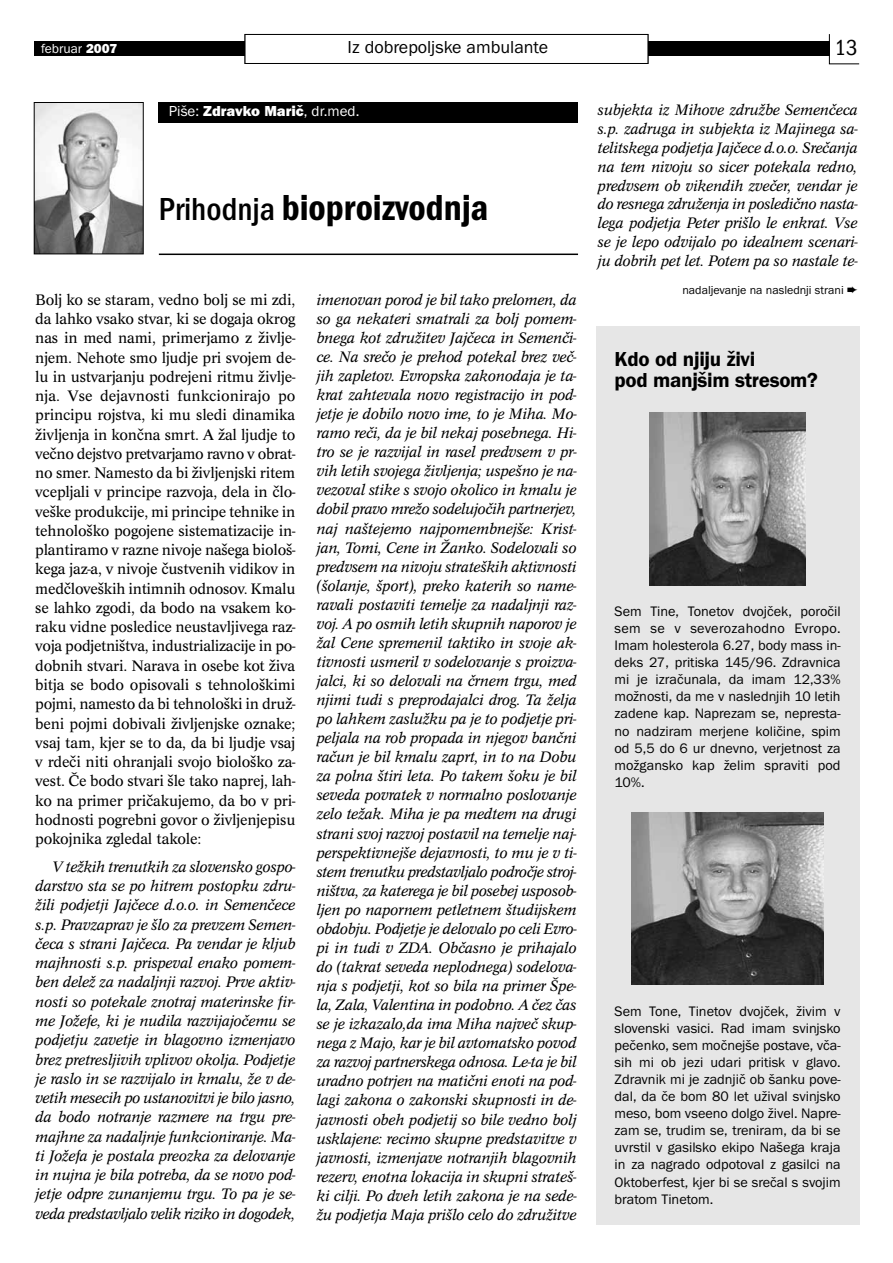
<style>
.page{position:relative;width:893px;height:1263px;background:#fff}
.page>*{position:absolute;margin:0;border:0;box-sizing:border-box;transform-origin:0 0}
.t1{font:600 condensed 37.5px "Franklin Got Itc TEE";color:#000}
.t2{font:condensed 22.5px "Franklin Got Itc TEE";color:#000}
.t3{font:600 21px/21px "Franklin Got Itc TEE";letter-spacing:-.02em;color:#000}
.t4{font:18px "Franklin Got Itc TEE";color:#000}
.t5{font:italic 15.75px/19px "Contus TEE";letter-spacing:-.015em;color:#000;text-align:justify}
.t6{font:15.75px/19.2px "Contus TEE";letter-spacing:-.015em;color:#000;text-align:justify}
.t7{font:15px "Franklin Got Itc TEE";color:#fff}
.t8{font:14.25px/17.1px "Franklin Got Itc TEE";color:#000;text-align:justify}
.t9{font:13.5px "Franklin Got Itc TEE";color:#fff}
.t10{font:12px "Franklin Got Itc TEE";color:#000}
.s1{font-family:"Franklin Got Itc TEE Heav"}
.s2{font-weight:500;font-size:33px}
</style>
<div class="page">
<div style="left:34px;top:42px;width:795px;height:14px;background:#000"></div>
<svg style="left:828px;top:34px;width:31px;height:30px"></svg>
<div style="left:245px;top:35px;width:402px;height:28px;background:#fff"></div>
<div style="left:245px;top:34px;width:403px;height:30px;border:1px solid #000"></div>
<img style="left:36px;top:104px;width:106px;height:148px">
<div style="left:34px;top:102px;width:110px;height:152px;border:1px solid #000"></div>
<div style="left:159px;top:102px;width:419px;height:21px;background:#000"></div>
<hr style="left:159px;top:254px;width:419px;height:1px;background:#000">
<div style="left:596px;top:326px;width:263px;height:899px;background:#e6e6e6"></div>
<img style="left:632px;top:813px;width:191px;height:172px">
<img style="left:649px;top:413px;width:157px;height:172px">
<p class="t9" style="left:41px;top:43px;width:78px">februar <span class="s1">2007</span></p>
<p class="t4" style="left:347px;top:40px;width:202px">Iz dobrepoljske ambulante</p>
<h2 class="t2" style="left:834px;top:39px;width:24px">13</h2>
<p class="t7" style="left:169px;top:105px;width:192px">Piše: <span class="s1">Zdravko Marič</span>, dr.med.</p>
<h1 class="t1" style="left:159px;top:192px;width:331px"><span class="s2">Prihodnja</span> bioproizvodnja</h1>
<p class="t6" style="left:35px;top:291px;width:262px">Bolj ko se staram, vedno bolj se mi zdi, da lahko vsako stvar, ki se dogaja okrog nas in med nami, primerjamo z življe&shy;njem. Nehote smo ljudje pri svojem de&shy;lu in ustvarjanju podrejeni ritmu življe&shy;nja. Vse dejavnosti funkcionirajo po principu rojstva, ki mu sledi dinamika življenja in končna smrt. A žal ljudje to večno dejstvo pretvarjamo ravno v obrat&shy;no smer. Namesto da bi življenjski ritem vcepljali v principe razvoja, dela in člo&shy;veške produkcije, mi principe tehnike in tehnološko pogojene sistematizacije in&shy;plantiramo v razne nivoje našega biološ&shy;kega jaz-a, v nivoje čustvenih vidikov in medčloveških intimnih odnosov. Kmalu se lahko zgodi, da bodo na vsakem ko&shy;raku vidne posledice neustavljivega raz&shy;voja podjetništva, industrializacije in po&shy;dobnih stvari. Narava in osebe kot živa bitja se bodo opisovali s tehnološkimi pojmi, namesto da bi tehnološki in druž&shy;beni pojmi dobivali življenjske oznake; vsaj tam, kjer se to da, da bi ljudje vsaj v rdeči niti ohranjali svojo biološko za&shy;vest. Če bodo stvari šle tako naprej, lah&shy;ko na primer pričakujemo, da bo v pri&shy;hodnosti pogrebni govor o življenjepisu pokojnika zgledal takole:</p>
<p class="t5" style="left:35px;top:858px;width:262px;text-indent:17px">V težkih trenutkih za slovensko gospo&shy;darstvo sta se po hitrem postopku zdru&shy;žili podjetji Jajčece d.o.o. in Semenčece s.p. Pravzaprav je šlo za prevzem Semen&shy;čeca s strani Jajčeca. Pa vendar je kljub majhnosti s.p. prispeval enako pomem&shy;ben delež za nadaljnji razvoj. Prve aktiv&shy;nosti so potekale znotraj materinske fir&shy;me Jožefe, ki je nudila razvijajočemu se podjetju zavetje in blagovno izmenjavo brez pretresljivih vplivov okolja. Podjetje je raslo in se razvijalo in kmalu, že v de&shy;vetih mesecih po ustanovitvi je bilo jasno, da bodo notranje razmere na trgu pre&shy;majhne za nadaljnje funkcioniranje. Ma&shy;ti Jožefa je postala preozka za delovanje in nujna je bila potreba, da se novo pod&shy;jetje odpre zunanjemu trgu. To pa je se&shy;veda predstavljalo velik riziko in dogodek,</p>
<p class="t5" style="left:316px;top:291px;width:262px">imenovan porod je bil tako prelomen, da so ga nekateri smatrali za bolj pomem&shy;bnega kot združitev Jajčeca in Semenči&shy;ce. Na srečo je prehod potekal brez več&shy;jih zapletov. Evropska zakonodaja je ta&shy;krat zahtevala novo registracijo in pod&shy;jetje je dobilo novo ime, to je Miha. Mo&shy;ramo reči, da je bil nekaj posebnega. Hi&shy;tro se je razvijal in rasel predvsem v pr&shy;vih letih svojega življenja; uspešno je na&shy;vezoval stike s svojo okolico in kmalu je dobil pravo mrežo sodelujočih partnerjev, naj naštejemo najpomembnejše: Krist&shy;jan, Tomi, Cene in Žanko. Sodelovali so predvsem na nivoju strateških aktivnosti (šolanje, šport), preko katerih so name&shy;ravali postaviti temelje za nadaljnji raz&shy;voj. A po osmih letih skupnih naporov je žal Cene spremenil taktiko in svoje ak&shy;tivnosti usmeril v sodelovanje s proizva&shy;jalci, ki so delovali na črnem trgu, med njimi tudi s preprodajalci drog. Ta želja po lahkem zaslužku pa je to podjetje pri&shy;peljala na rob propada in njegov bančni račun je bil kmalu zaprt, in to na Dobu za polna štiri leta. Po takem šoku je bil seveda povratek v normalno poslovanje zelo težak. Miha je pa medtem na drugi strani svoj razvoj postavil na temelje naj&shy;perspektivnejše dejavnosti, to mu je v ti&shy;stem trenutku predstavljalo področje stroj&shy;ništva, za katerega je bil posebej usposob&shy;ljen po napornem petletnem študijskem obdobju. Podjetje je delovalo po celi Evro&shy;pi in tudi v ZDA. Občasno je prihajalo do (takrat seveda neplodnega) sodelova&shy;nja s podjetji, kot so bila na primer Špe&shy;la, Zala, Valentina in podobno. A čez čas se je izkazalo,da ima Miha največ skup&shy;nega z Majo, kar je bil avtomatsko povod za razvoj partnerskega odnosa. Le-ta je bil uradno potrjen na matični enoti na pod&shy;lagi zakona o zakonski skupnosti in de&shy;javnosti obeh podjetij so bile vedno bolj usklajene: recimo skupne predstavitve v javnosti, izmenjave notranjih blagovnih rezerv, enotna lokacija in skupni strateš&shy;ki cilji. Po dveh letih zakona je na sede&shy;žu podjetja Maja prišlo celo do združitve</p>
<p class="t5" style="left:597px;top:102px;width:262px">subjekta iz Mihove združbe Semenčeca s.p. zadruga in subjekta iz Majinega sa&shy;telitskega podjetja Jajčece d.o.o. Srečanja na tem nivoju so sicer potekala redno, predvsem ob vikendih zvečer, vendar je do resnega združenja in posledično nasta&shy;lega podjetja Peter prišlo le enkrat. Vse se je lepo odvijalo po idealnem scenari&shy;ju dobrih pet let. Potem pa so nastale te-</p>
<p class="t10" style="left:682px;top:286px;width:177px">nadaljevanje na naslednji strani ➨</p>
<h3 class="t3" style="left:614px;top:350px;width:205px">Kdo od njiju živi<br>pod manjšim stresom?</h3>
<p class="t8" style="left:614px;top:604px;width:227px">Sem Tine, Tonetov dvojček, poročil sem se v severozahodno Evropo.<br>Imam holesterola 6.27, body mass in&shy;deks 27, pritiska 145/96. Zdravnica mi je izračunala, da imam 12,33% možnosti, da me v naslednjih 10 letih zadene kap. Naprezam se, nepresta&shy;no nadziram merjene količine, spim od 5,5 do 6 ur dnevno, verjetnost za možgansko kap želim spraviti pod 10%.</p>
<p class="t8" style="left:614px;top:1003px;width:227px">Sem Tone, Tinetov dvojček, živim v slovenski vasici. Rad imam svinjsko pečenko, sem močnejše postave, vča&shy;sih mi ob jezi udari pritisk v glavo.<br>Zdravnik mi je zadnjič ob šanku pove&shy;dal, da če bom 80 let užival svinjsko meso, bom vseeno dolgo živel. Napre&shy;zam se, trudim se, treniram, da bi se uvrstil v gasilsko ekipo Našega kraja in za nagrado odpotoval z gasilci na Oktoberfest, kjer bi se srečal s svojim bratom Tinetom.</p>
</div>
